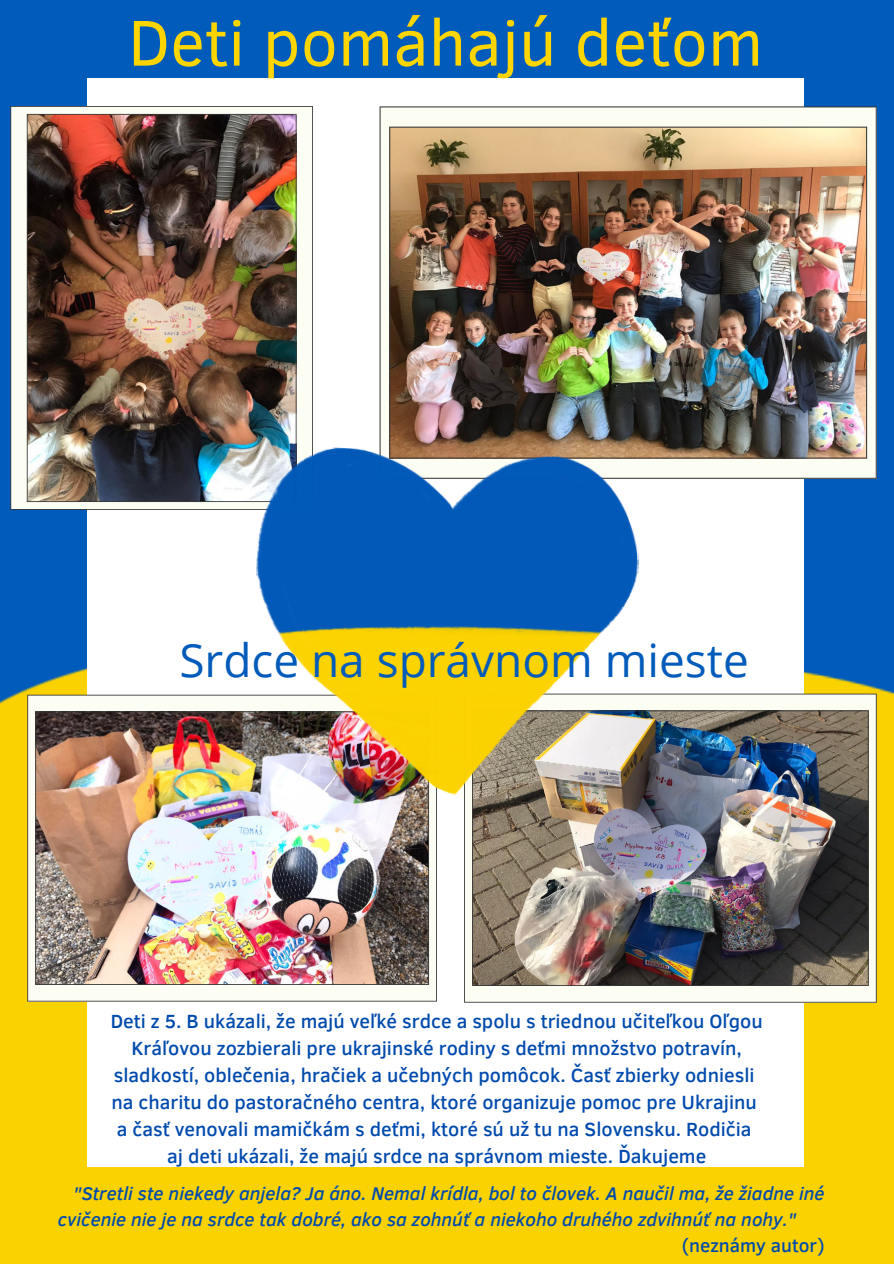
<style>
.page{position:relative;width:894px;height:1264px;background:#fff}
.page>*{position:absolute;margin:0;border:0;box-sizing:border-box;transform-origin:0 0}
.t1{font:66px "Clear Sans";color:#ffd500}
.t2{font:45.9px "Open Sans";color:#005bbb}
.t3{font:500 19.5px/27px "Clear Sans";color:#004aad;text-align:center}
.t4{font:italic 500 18.75px/26px "Clear Sans";color:#004aad}
.t5{font:500 18.75px "Clear Sans";color:#004aad}
</style>
<div class="page">
<div style="left:0;top:0;width:893px;height:1263px;background:#005bbb"></div>
<img style="left:0;top:574px;width:893px;height:689px">
<div style="left:87px;top:79px;width:716px;height:1087px;background:#fff"></div>
<img style="left:10px;top:106px;width:303px;height:404px">
<img style="left:379px;top:106px;width:497px;height:373px">
<img style="left:27px;top:694px;width:410px;height:307px">
<img style="left:464px;top:693px;width:412px;height:309px">
<img style="left:250px;top:445px;width:391px;height:355px">
<h1 class="t1" style="left:128px;top:-5px;width:636px">Deti pomáhajú deťom</h1>
<h2 class="t2" style="left:179px;top:628px;width:570px">Srdce na správnom mieste</h2>
<p class="t3" style="left:111px;top:1006px;width:653px">Deti z 5. B ukázali, že majú veľké srdce a spolu s triednou učiteľkou Oľgou Kráľovou zozbierali pre ukrajinské rodiny s deťmi množstvo potravín, sladkostí, oblečenia, hračiek a učebných pomôcok. Časť zbierky odniesli na charitu do pastoračného centra, ktoré organizuje pomoc pre Ukrajinu a časť venovali mamičkám s deťmi, ktoré sú už tu na Slovensku. Rodičia aj deti ukázali, že majú srdce na správnom mieste. Ďakujeme</p>
<p class="t4" style="left:58px;top:1179px;width:768px;text-indent:15px">"Stretli ste niekedy anjela? Ja áno. Nemal krídla, bol to človek. A naučil ma, že žiadne iné cvičenie nie je na srdce tak dobré, ako sa zohnúť a niekoho druhého zdvihnúť na nohy."</p>
<p class="t5" style="left:681px;top:1231px;width:144px">(neznámy autor)</p>
</div>
